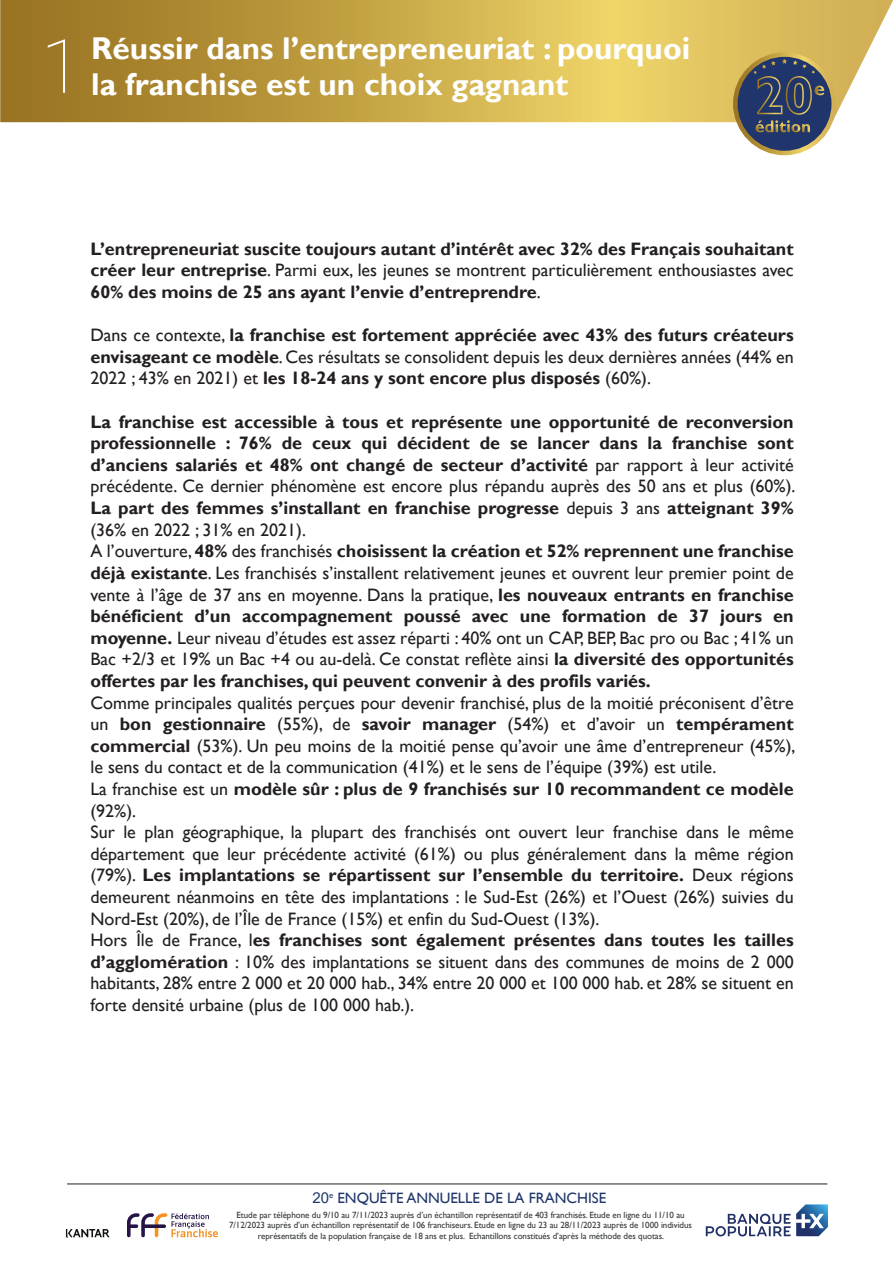
<style>
.page{position:relative;width:893px;height:1263px;background:#fff}
.page>*{position:absolute;margin:0;border:0;box-sizing:border-box;transform-origin:0 0}
.t1{font:100 75px "Roboto";color:#fff}
.t2{font:700 31.5px "Gill Sans";color:#fff}
.t3{font:700 18px/21.6px "Gill Sans";color:#231f20;text-align:justify}
.t4{font:18px/21.6px "Gill Sans";color:#231f20}
.t5{font:15px "Gill Sans";color:#20366a}
.t6{font:9px/10.5px "Gill Sans";letter-spacing:-.005em;color:#333739;text-align:center}
.s1{font-weight:400}
.s2{font-weight:700}
.s3{font-family:"Arial"}
</style>
<div class="page">
<svg style="left:0;top:0;width:893px;height:122px;background:#c9a94e"></svg>
<svg style="left:66px;top:1229px;width:44px;height:8px"></svg>
<svg style="left:706px;top:1204px;width:122px;height:32px"></svg>
<svg style="left:127px;top:1213px;width:91px;height:24px"></svg>
<svg style="left:735px;top:55px;width:99px;height:98px;background:#3a4664"></svg>
<div style="left:733px;top:52px;width:103px;height:103px;border:4px solid #fff;border-radius:50%"></div>
<svg style="left:753px;top:59px;width:71px;height:73px;background:#444d64"></svg>
<hr style="left:67px;top:1183px;width:760px;height:1px;background:#231f20">
<h1 class="t1" style="left:41px;top:14px;width:43px">1</h1>
<h2 class="t2" style="left:91px;top:30px;width:600px">Réussir dans l’entrepreneuriat : pourquoi</h2>
<h2 class="t2" style="left:91px;top:66px;width:478px">la franchise est un choix gagnant</h2>
<p class="t3" style="left:90px;top:238px;width:705px">L’entrepreneuriat suscite toujours autant d’intérêt avec 32% des Français souhaitant créer leur entreprise<span class="s1">. Parmi eux, les jeunes se montrent particulièrement enthousiastes avec </span>60% des moins de 25 ans ayant l’envie d’entreprendre<span class="s1">.</span></p>
<p class="t3" style="left:90px;top:325px;width:705px"><span class="s1">Dans ce contexte,</span> la franchise est fortement appréciée avec 43% des futurs créateurs envisageant ce modèle<span class="s1">. Ces résultats se consolident depuis les deux dernières années (44% en 2022 ; 43% en 2021) et</span> les 18-24 ans y sont encore plus disposés <span class="s1">(60%).</span></p>
<p class="t3" style="left:90px;top:411px;width:706px;text-align:left">La franchise est accessible à tous et représente une opportunité de reconversion professionnelle : 76% de ceux qui décident de se lancer dans la franchise sont d’anciens salariés et 48% ont changé de secteur d’activité <span class="s1">par rapport à leur activité précédente. Ce dernier phénomène est encore plus répandu auprès des 50 ans et plus (60%).<br></span>La part des femmes s’installant en franchise progresse <span class="s1">depuis 3 ans</span> atteignant 39% <span class="s1">(36% en 2022 ; 31% en 2021).<br>A l’ouverture,</span> 48% <span class="s1">des franchisés</span> choisissent la création et 52% reprennent une franchise déjà existante<span class="s1">. Les franchisés s’installent relativement jeunes et ouvrent leur premier point de vente à l’âge de 37 ans en moyenne. Dans la pratique,</span> les nouveaux entrants en franchise bénéficient d’un accompagnement poussé avec une formation de 37 jours en moyenne. <span class="s1">Leur niveau d’études est assez réparti : 40% ont un CAP, BEP, Bac pro ou Bac ; 41% un Bac +2/3 et 19% un Bac +4 ou au-delà. Ce constat reflète ainsi</span> la diversité des opportunités offertes par les franchises, qui peuvent convenir à des profils variés.</p>
<p class="t4" style="left:90px;top:692px;width:706px">Comme principales qualités perçues pour devenir franchisé, plus de la moitié préconisent d’être un <span class="s2">bon gestionnaire</span> (55%), de <span class="s2">savoir manager</span> (54%) et d’avoir un <span class="s2">tempérament commercial</span> (53%). Un peu moins de la moitié pense qu’avoir une âme d’entrepreneur (45%), le sens du contact et de la communication (41%) et le sens de l’équipe (39%) est utile.<br>La franchise est un <span class="s2">modèle sûr : plus de 9 franchisés sur 10 recommandent ce modèle </span>(92%).<br>Sur le plan géographique, la plupart des franchisés ont ouvert leur franchise dans le même département que leur précédente activité (61%) ou plus généralement dans la même région (79%). <span class="s2">Les implantations se répartissent sur l’ensemble du territoire.</span> Deux régions demeurent néanmoins en tête des implantations : le Sud-Est (26%) et l’Ouest (26%) suivies du Nord-Est (20%), de l’Île de France (15%) et enfin du Sud-Ouest (13%).<br>Hors Île de France, l<span class="s2">es franchises sont également présentes dans toutes les tailles d’agglomération</span> : 10% des implantations se situent dans des communes de moins de 2 000 habitants, 28% entre 2 000 et 20 000 hab., 34% entre 20 000 et 100 000 hab. et 28% se situent en forte densité urbaine (plus de 100 000 hab.).</p>
<p class="t5" style="left:312px;top:1189px;width:295px"><span class="s3">20</span><sup>e</sup> ENQUÊTE ANNUELLE DE LA FRANCHISE</p>
<p class="t6" style="left:229px;top:1210px;width:464px">Etude par téléphone du 9/10 au 7/11/2023 auprès d’un échantillon représentatif de 403 franchisés. Etude en ligne du 11/10 au<br>7/12/2023 auprès d’un échantillon représentatif de 106 franchiseurs. Etude en ligne du 23 au 28/11/2023 auprès de 1000 individus représentatifs de la population française de 18 ans et plus. Echantillons constitués d’après la méthode des quotas.</p>
</div>
